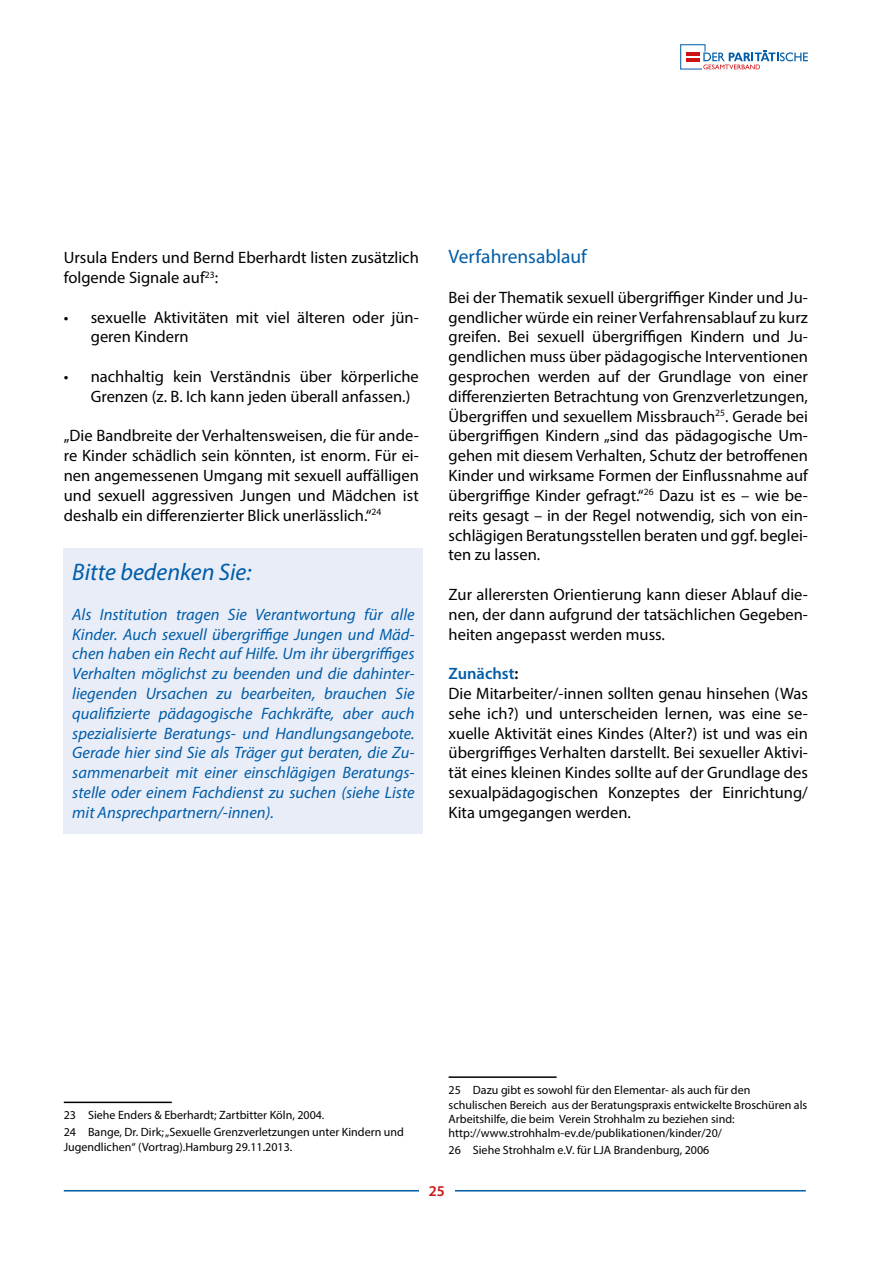
<style>
.page{position:relative;width:893px;height:1263px;background:#fff}
.page>*{position:absolute;margin:0;border:0;box-sizing:border-box;transform-origin:0 0}
.t1{font:italic 24px "Myriad Pro";color:#005da9}
.t2{font:19.5px "Myriad Pro";color:#005da9}
.t3{font:16.5px/19.8px "Myriad Pro";color:#000}
.t4{font:italic 16.5px/19.8px "Myriad Pro";color:#005da9;text-align:justify}
.t5{font:600 15px "Myriad Pro";color:#cd1316}
.t6{font:12px/14.4px "Myriad Pro";color:#000}
.s1{font-weight:600;color:#005da9}
.s2{font-weight:600}
</style>
<div class="page">
<hr style="left:64px;top:1190px;width:742px;height:1px;background:#005da9">
<div style="left:419px;top:1185px;width:36px;height:26px;background:#fff"></div>
<svg style="left:680px;top:44px;width:128px;height:25px"></svg>
<hr style="left:64px;top:1101px;width:108px;height:2px;background:#000">
<div style="left:64px;top:549px;width:359px;height:285px;background:#e9edf8"></div>
<hr style="left:449px;top:1076px;width:108px;height:2px;background:#000">
<p class="t3" style="left:64px;top:248px;width:357px">Ursula Enders und Bernd Eberhardt listen zusätzlich folgende Signale auf<sup>23</sup>:</p>
<p class="t3" style="left:91px;top:307px;width:330px;text-indent:-27px">• sexuelle Aktivitäten mit viel älteren oder jün&shy;geren Kindern</p>
<p class="t3" style="left:91px;top:366px;width:330px;text-indent:-27px">• nachhaltig kein Verständnis über körperliche<br>Grenzen (z. B. Ich kann jeden überall anfassen.)</p>
<p class="t3" style="left:64px;top:426px;width:357px;text-align:justify">„Die Bandbreite der Verhaltensweisen, die für ande&shy;re Kinder schädlich sein könnten, ist enorm. Für ei&shy;nen angemessenen Umgang mit sexuell auffälligen und sexuell aggressiven Jungen und Mädchen ist deshalb ein differenzierter Blick unerlässlich.“<sup>24</sup></p>
<h1 class="t1" style="left:72px;top:557px;width:181px">Bitte bedenken Sie:</h1>
<p class="t4" style="left:72px;top:604px;width:344px">Als Institution tragen Sie Verantwortung für alle Kinder. Auch sexuell übergriffige Jungen und Mäd&shy;chen haben ein Recht auf Hilfe. Um ihr übergriffiges Verhalten möglichst zu beenden und die dahinter&shy;liegenden Ursachen zu bearbeiten, brauchen Sie qualifizierte pädagogische Fachkräfte, aber auch spezialisierte Beratungs- und Handlungsangebote.<br>Gerade hier sind Sie als Träger gut beraten, die Zu&shy;sammenarbeit mit einer einschlägigen Beratungs&shy;stelle oder einem Fachdienst zu suchen (siehe Liste mit Ansprechpartnern/-innen).</p>
<p class="t2" style="left:449px;top:245px;width:140px">Verfahrensablauf</p>
<p class="t3" style="left:449px;top:287px;width:361px;text-align:justify">Bei der Thematik sexuell übergriffiger Kinder und Ju&shy;gendlicher würde ein reiner Verfahrensablauf zu kurz greifen. Bei sexuell übergriffigen Kindern und Ju&shy;gendlichen muss über pädagogische Interventionen gesprochen werden auf der Grundlage von einer differenzierten Betrachtung von Grenzverletzungen, Übergriffen und sexuellem Missbrauch<sup>25</sup>. Gerade bei übergriffigen Kindern „sind das pädagogische Um&shy;gehen mit diesem Verhalten, Schutz der betroffenen Kinder und wirksame Formen der Einflussnahme auf übergriffige Kinder gefragt.“<sup>26</sup> Dazu ist es – wie be&shy;reits gesagt – in der Regel notwendig, sich von ein&shy;schlägigen Beratungsstellen beraten und ggf. beglei&shy;ten zu lassen.</p>
<p class="t3" style="left:449px;top:584px;width:361px;text-align:justify">Zur allerersten Orientierung kann dieser Ablauf die&shy;nen, der dann aufgrund der tatsächlichen Gegeben&shy;heiten angepasst werden muss.</p>
<p class="t3" style="left:449px;top:663px;width:361px"><span class="s1">Zunächst</span><span class="s2">:<br></span>Die Mitarbeiter/-innen sollten genau hinsehen (Was sehe ich?) und unterscheiden lernen, was eine se&shy;xuelle Aktivität eines Kindes (Alter?) ist und was ein übergriffiges Verhalten darstellt. Bei sexueller Aktivi&shy;tät eines kleinen Kindes sollte auf der Grundlage des sexualpädagogischen Konzeptes der Einrichtung/ Kita umgegangen werden.</p>
<p class="t6" style="left:64px;top:1107px;width:342px;line-height:17px">23 Siehe Enders &amp; Eberhardt; Zartbitter Köln, 2004.<br>24 Bange, Dr. Dirk; „Sexuelle Grenzverletzungen unter Kindern und</p>
<p class="t6" style="left:64px;top:1139px;width:230px">Jugendlichen“ (Vortrag).Hamburg 29.11.2013.</p>
<p class="t6" style="left:449px;top:1083px;width:360px">25 Dazu gibt es sowohl für den Elementar- als auch für den schulischen Bereich aus der Beratungspraxis entwickelte Broschüren als Arbeitshilfe, die beim Verein Strohhalm zu beziehen sind: http://www.strohhalm-ev.de/publikationen/kinder/20/</p>
<p class="t6" style="left:449px;top:1143px;width:262px">26 Siehe Strohhalm e.V. für LJA Brandenburg, 2006</p>
<p class="t5" style="left:429px;top:1182px;width:18px">25</p>
</div>
